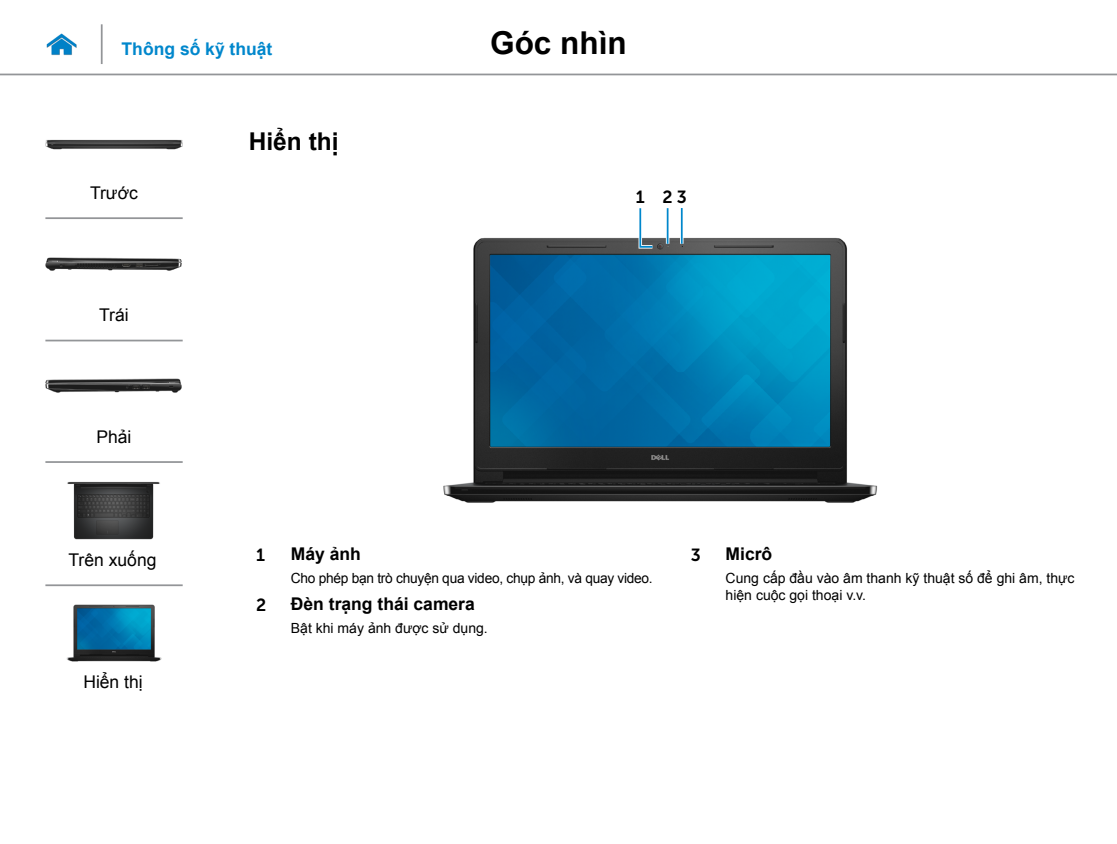
<style>
.page{position:relative;width:1117px;height:844px;background:#fff}
.page>*{position:absolute;margin:0;border:0;box-sizing:border-box;transform-origin:0 0}
.t1{font:700 31.5px "Arial";color:#000}
.Head2{font:700 24.5px "Arial";color:#000}
.Callout_Head{font:700 17.5px "Arial";color:#000}
.t2{font:17.5px "Arial";color:#000}
.t3{font:700 17.5px "Arial";color:#0087cc}
.Callout-L{font:17.5px "Museo Sans For Dell 700";color:#000}
.Callout_description{font:14px/17.5px "Arial";color:#000}
.Callout_description-2{font:14px "Arial";letter-spacing:-.02em;color:#000}
</style>
<div class="page">
<hr style="left:0;top:74px;width:1116px;height:1px;background:#939598">
<img style="left:46px;top:33px;width:31px;height:23px">
<img style="left:443px;top:237px;width:435px;height:266px">
<svg style="left:665px;top:208px;width:4px;height:36px"></svg>
<hr style="left:666px;top:208px;width:2px;height:36px;background:#0087cc">
<hr style="left:680px;top:208px;width:3px;height:36px;background:#fff">
<hr style="left:680px;top:208px;width:2px;height:36px;background:#0087cc">
<svg style="left:636px;top:208px;width:19px;height:42px"></svg>
<hr style="left:101px;top:24px;width:2px;height:40px;background:#939598">
<img style="left:45px;top:140px;width:137px;height:9px">
<img style="left:45px;top:257px;width:137px;height:14px">
<img style="left:45px;top:378px;width:137px;height:15px">
<img style="left:67px;top:481px;width:93px;height:58px">
<img style="left:67px;top:604px;width:94px;height:57px">
<hr style="left:45px;top:217px;width:138px;height:2px;background:#939598">
<hr style="left:45px;top:339px;width:138px;height:2px;background:#939598">
<hr style="left:45px;top:461px;width:138px;height:2px;background:#939598">
<hr style="left:45px;top:584px;width:138px;height:2px;background:#939598">
<p class="t3" style="left:122px;top:37px;width:152px">Thông số kỹ thuật</p>
<h1 class="t1" style="left:490px;top:22px;width:138px">Góc nhìn</h1>
<p class="t2" style="left:90px;top:181px;width:49px">Trước</p>
<p class="t2" style="left:99px;top:303px;width:31px">Trái</p>
<p class="t2" style="left:96px;top:425px;width:37px">Phải</p>
<p class="t2" style="left:69px;top:548px;width:89px">Trên xuống</p>
<p class="t2" style="left:83px;top:670px;width:61px">Hiển thị</p>
<p class="Head2" style="left:249px;top:125px;width:91px">Hiển thị</p>
<p class="Callout-L" style="left:636px;top:187px;width:10px">1</p>
<p class="Callout-L" style="left:662px;top:187px;width:26px">23</p>
<p class="Callout-L" style="left:256px;top:544px;width:10px">1</p>
<p class="Callout_Head" style="left:291px;top:542px;width:72px">Máy ảnh</p>
<p class="Callout_description-2" style="left:291px;top:568px;width:363px">Cho phép bạn trò chuyện qua video, chụp ảnh, và quay video.</p>
<p class="Callout-L" style="left:256px;top:595px;width:12px">2</p>
<p class="Callout_Head" style="left:291px;top:592px;width:185px">Đèn trạng thái camera</p>
<p class="Callout_description" style="left:291px;top:619px;width:198px">Bật khi máy ảnh được sử dụng.</p>
<p class="Callout-L" style="left:690px;top:544px;width:12px">3</p>
<p class="Callout_Head" style="left:725px;top:542px;width:48px">Micrô</p>
<p class="Callout_description" style="left:725px;top:569px;width:350px">Cung cấp đầu vào âm thanh kỹ thuật số để ghi âm, thực hiện cuộc gọi thoại v.v.</p>
</div>
